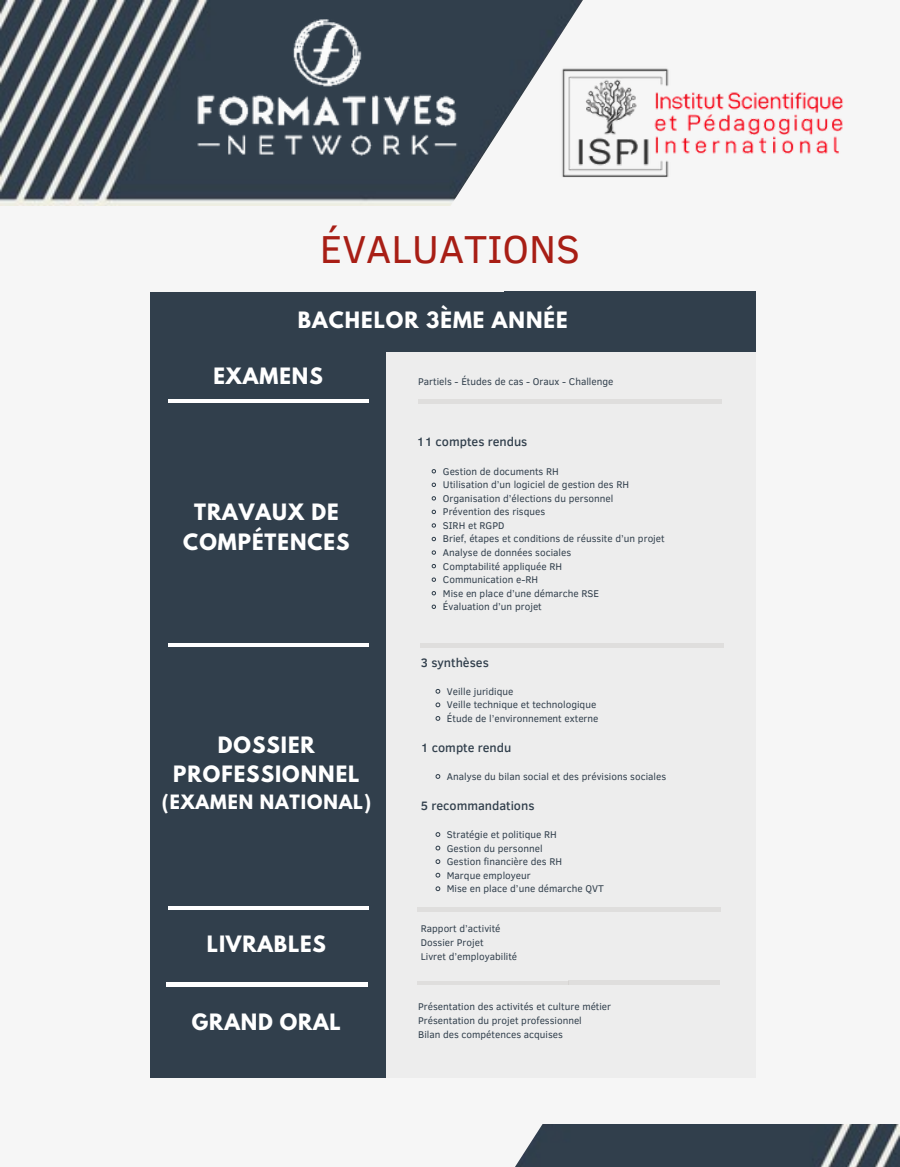
<style>
.page{position:relative;width:900px;height:1167px;background:#fff}
.page>*{position:absolute;margin:0;border:0;box-sizing:border-box;transform-origin:0 0}
.t1{font:40px "Clear Sans";color:#a81e15}
.t2{font:700 20px/30px "League Spartan";letter-spacing:.05em;color:#fff;text-align:center}
.t3{font:700 17.5px "League Spartan";letter-spacing:.05em;color:#fff}
.t4{font:500 12.5px "Clear Sans";color:#313f4c}
.t5{font:10px "Clear Sans";color:#313f4c}
</style>
<div class="page">
<img style="left:0;top:0;width:900px;height:1166px">
<div style="left:0;top:1060px;width:512px;height:106px;background:#f6f6f6"></div>
<svg style="left:483px;top:0;width:417px;height:206px;fill:#f6f6f6"></svg>
<div style="left:0;top:206px;width:900px;height:917px;background:#f6f6f6"></div>
<div style="left:151px;top:351px;width:354px;height:726px;background:#313f4c"></div>
<hr style="left:168px;top:399px;width:201px;height:4px;background:#fff">
<hr style="left:168px;top:643px;width:201px;height:4px;background:#fff">
<hr style="left:168px;top:906px;width:201px;height:3px;background:#fff">
<div style="left:151px;top:292px;width:251px;height:60px;background:#313f4c"></div>
<div style="left:351px;top:292px;width:249px;height:60px;background:#313f4c"></div>
<hr style="left:167px;top:982px;width:200px;height:4px;background:#fff">
<div style="left:504px;top:291px;width:251px;height:62px;background:#313f4c"></div>
<div style="left:386px;top:352px;width:370px;height:725px;background:#ededed"></div>
<hr style="left:418px;top:399px;width:152px;height:4px;background:#dfdedd">
<hr style="left:570px;top:399px;width:152px;height:4px;background:#dfdedd">
<hr style="left:420px;top:643px;width:152px;height:4px;background:#dfdedd">
<hr style="left:572px;top:643px;width:152px;height:4px;background:#dfdedd">
<hr style="left:568px;top:980px;width:152px;height:4px;background:#dfdedd">
<svg style="left:417px;top:981px;width:152px;height:3px"></svg>
<svg style="left:435px;top:689px;width:5px;height:4px"></svg>
<svg style="left:435px;top:702px;width:5px;height:5px"></svg>
<svg style="left:435px;top:716px;width:5px;height:4px"></svg>
<svg style="left:435px;top:774px;width:5px;height:4px"></svg>
<svg style="left:435px;top:832px;width:5px;height:4px"></svg>
<svg style="left:435px;top:845px;width:5px;height:5px"></svg>
<svg style="left:435px;top:859px;width:5px;height:5px"></svg>
<svg style="left:435px;top:872px;width:5px;height:5px"></svg>
<svg style="left:435px;top:886px;width:5px;height:5px"></svg>
<svg style="left:432px;top:469px;width:4px;height:4px"></svg>
<svg style="left:432px;top:482px;width:4px;height:5px"></svg>
<svg style="left:432px;top:496px;width:4px;height:4px"></svg>
<svg style="left:432px;top:509px;width:4px;height:5px"></svg>
<svg style="left:432px;top:523px;width:4px;height:4px"></svg>
<svg style="left:432px;top:536px;width:4px;height:5px"></svg>
<svg style="left:432px;top:550px;width:4px;height:5px"></svg>
<svg style="left:432px;top:564px;width:4px;height:4px"></svg>
<svg style="left:432px;top:577px;width:4px;height:5px"></svg>
<svg style="left:432px;top:591px;width:4px;height:4px"></svg>
<svg style="left:432px;top:604px;width:4px;height:5px"></svg>
<hr style="left:417px;top:907px;width:152px;height:4px;background:#dfdedd">
<hr style="left:569px;top:907px;width:152px;height:4px;background:#dfdedd">
<img style="left:559px;top:65px;width:287px;height:116px">
<img style="left:172px;top:0;width:311px;height:206px">
<p class="t1" style="left:320px;top:220px;width:262px">ÉVALUATIONS</p>
<p class="t2" style="left:298px;top:307px;width:271px">BACHELOR 3ÈME ANNÉE</p>
<p class="t2" style="left:213px;top:363px;width:111px">EXAMENS</p>
<p class="t2" style="left:183px;top:499px;width:168px">TRAVAUX DE<br>COMPÉTENCES</p>
<p class="t2" style="left:173px;top:733px;width:188px;line-height:29px">DOSSIER<br>PROFESSIONNEL</p>
<p class="t3" style="left:162px;top:792px;width:211px">(EXAMEN NATIONAL)</p>
<p class="t2" style="left:207px;top:931px;width:120px">LIVRABLES</p>
<p class="t2" style="left:192px;top:1009px;width:151px">GRAND ORAL</p>
<p class="t5" style="left:418px;top:374px;width:197px">Partiels - Études de cas - Oraux - Challenge</p>
<p class="t4" style="left:417px;top:433px;width:112px">11 comptes rendus</p>
<p class="t5" style="left:443px;top:464px;width:117px">Gestion de documents RH</p>
<p class="t5" style="left:443px;top:477px;width:188px">Utilisation d’un logiciel de gestion des RH</p>
<p class="t5" style="left:443px;top:491px;width:172px">Organisation d’élections du personnel</p>
<p class="t5" style="left:443px;top:504px;width:104px">Prévention des risques</p>
<p class="t5" style="left:443px;top:518px;width:63px">SIRH et RGPD</p>
<p class="t5" style="left:443px;top:531px;width:223px">Brief, étapes et conditions de réussite d’un projet</p>
<p class="t5" style="left:443px;top:545px;width:130px">Analyse de données sociales</p>
<p class="t5" style="left:443px;top:558px;width:121px">Comptabilité appliquée RH</p>
<p class="t5" style="left:443px;top:572px;width:97px">Communication e-RH</p>
<p class="t5" style="left:443px;top:585px;width:158px">Mise en place d’une démarche RSE</p>
<p class="t5" style="left:443px;top:599px;width:100px">Évaluation d’un projet</p>
<p class="t4" style="left:421px;top:653px;width:69px">3 synthèses</p>
<p class="t5" style="left:447px;top:684px;width:68px">Veille juridique</p>
<p class="t5" style="left:447px;top:697px;width:151px">Veille technique et technologique</p>
<p class="t5" style="left:447px;top:711px;width:153px">Étude de l’environnement externe</p>
<p class="t4" style="left:421px;top:738px;width:92px">1 compte rendu</p>
<p class="t5" style="left:447px;top:769px;width:221px">Analyse du bilan social et des prévisions sociales</p>
<p class="t4" style="left:421px;top:796px;width:115px">5 recommandations</p>
<p class="t5" style="left:447px;top:827px;width:112px">Stratégie et politique RH</p>
<p class="t5" style="left:447px;top:840px;width:97px">Gestion du personnel</p>
<p class="t5" style="left:447px;top:854px;width:117px">Gestion financière des RH</p>
<p class="t5" style="left:447px;top:867px;width:86px">Marque employeur</p>
<p class="t5" style="left:447px;top:881px;width:158px">Mise en place d’une démarche QVT</p>
<p class="t5" style="left:421px;top:921px;width:81px">Rapport d’activité</p>
<p class="t5" style="left:421px;top:935px;width:64px">Dossier Projet</p>
<p class="t5" style="left:421px;top:948px;width:98px">Livret d’employabilité</p>
<p class="t5" style="left:418px;top:999px;width:195px">Présentation des activités et culture métier</p>
<p class="t5" style="left:418px;top:1013px;width:165px">Présentation du projet professionnel</p>
<p class="t5" style="left:418px;top:1026px;width:146px">Bilan des compétences acquises</p>
</div>
